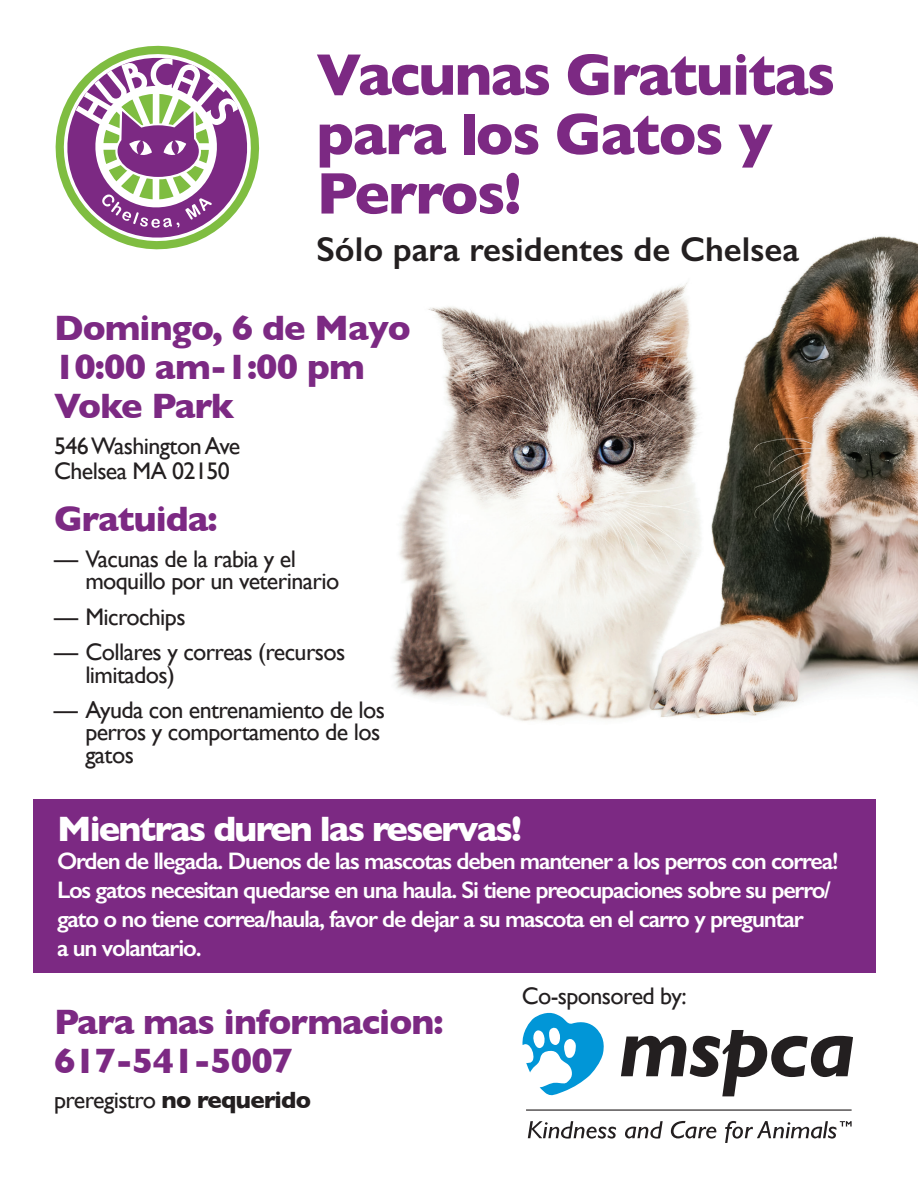
<style>
.page{position:relative;width:918px;height:1188px;background:#fff}
.page>*{position:absolute;margin:0;border:0;box-sizing:border-box;transform-origin:0 0}
.t1{font:700 59.4px/59.4px "Gill Sans";letter-spacing:-.03em;color:#7c2983}
.t2{font:700 36px/39px "Gill Sans";letter-spacing:-.025em;color:#7c2983}
.t3{font:700 36px "Gill Sans";letter-spacing:-.05em;color:#fff}
.t4{font:600 34.65px "Gill Sans";color:#231f20}
.t5{font:600 24px/28.8px "Gill Sans";letter-spacing:-.05em;color:#fff}
.t6{font:24px/22.5px "Gill Sans";letter-spacing:-.025em;color:#231f20}
.s1{font-weight:700}
</style>
<div class="page">
<img style="left:392px;top:236px;width:526px;height:486px">
<div style="left:33px;top:799px;width:843px;height:174px;background:#7c2983"></div>
<div style="left:309px;top:46px;width:532px;height:231px;background:#fff"></div>
<svg style="left:56px;top:46px;width:203px;height:203px"></svg>
<svg style="left:522px;top:1012px;width:82px;height:84px"></svg>
<svg style="left:621px;top:1030px;width:232px;height:66px"></svg>
<hr style="left:526px;top:1109px;width:326px;height:2px;background:#231f20">
<svg style="left:528px;top:1121px;width:88px;height:18px"></svg>
<svg style="left:625px;top:1121px;width:38px;height:18px"></svg>
<svg style="left:671px;top:1121px;width:46px;height:18px"></svg>
<svg style="left:725px;top:1121px;width:127px;height:22px"></svg>
<h1 class="t1" style="left:316px;top:44px;width:520px">Vacunas Gratuitas para los Gatos y<br>Perros!</h1>
<h3 class="t4" style="left:316px;top:228px;width:484px">Sólo para residentes de Chelsea</h3>
<h2 class="t2" style="left:54px;top:308px;width:358px">Domingo, 6 de Mayo<br>10:00 am-1:00 pm<br>Voke Park</h2>
<p class="t6" style="left:54px;top:433px;width:188px;line-height:25.5px">546 Washington Ave<br>Chelsea MA 02150</p>
<h2 class="t2" style="left:54px;top:499px;width:165px">Gratuida:</h2>
<p class="t6" style="left:85px;top:547px;width:255px;text-indent:-31px">— Vacunas de la rabia y el moquillo por un veterinario</p>
<p class="t6" style="left:54px;top:605px;width:133px">— Microchips</p>
<p class="t6" style="left:85px;top:640px;width:262px;text-indent:-31px">— Collares y correas (recursos limitados)</p>
<p class="t6" style="left:85px;top:698px;width:301px;text-indent:-31px">— Ayuda con entrenamiento de los perros y comportamento de los gatos</p>
<h2 class="t3" style="left:57px;top:800px;width:466px">Mientras duren las reservas!</h2>
<p class="t5" style="left:57px;top:847px;width:783px">Orden de llegada. Duenos de las mascotas deben mantener a los perros con correa!<br>Los gatos necesitan quedarse en una haula. Si tiene preocupaciones sobre su perro/ gato o no tiene correa/haula, favor de dejar a su mascota en el carro y preguntar<br>a un volantario.</p>
<h2 class="t2" style="left:54px;top:1001px;width:391px">Para mas informacion:<br>617-541-5007</h2>
<p class="t6" style="left:54px;top:1089px;width:259px">preregistro <span class="s1">no requerido</span></p>
<p class="t6" style="left:522px;top:985px;width:166px">Co-sponsored by:</p>
</div>
